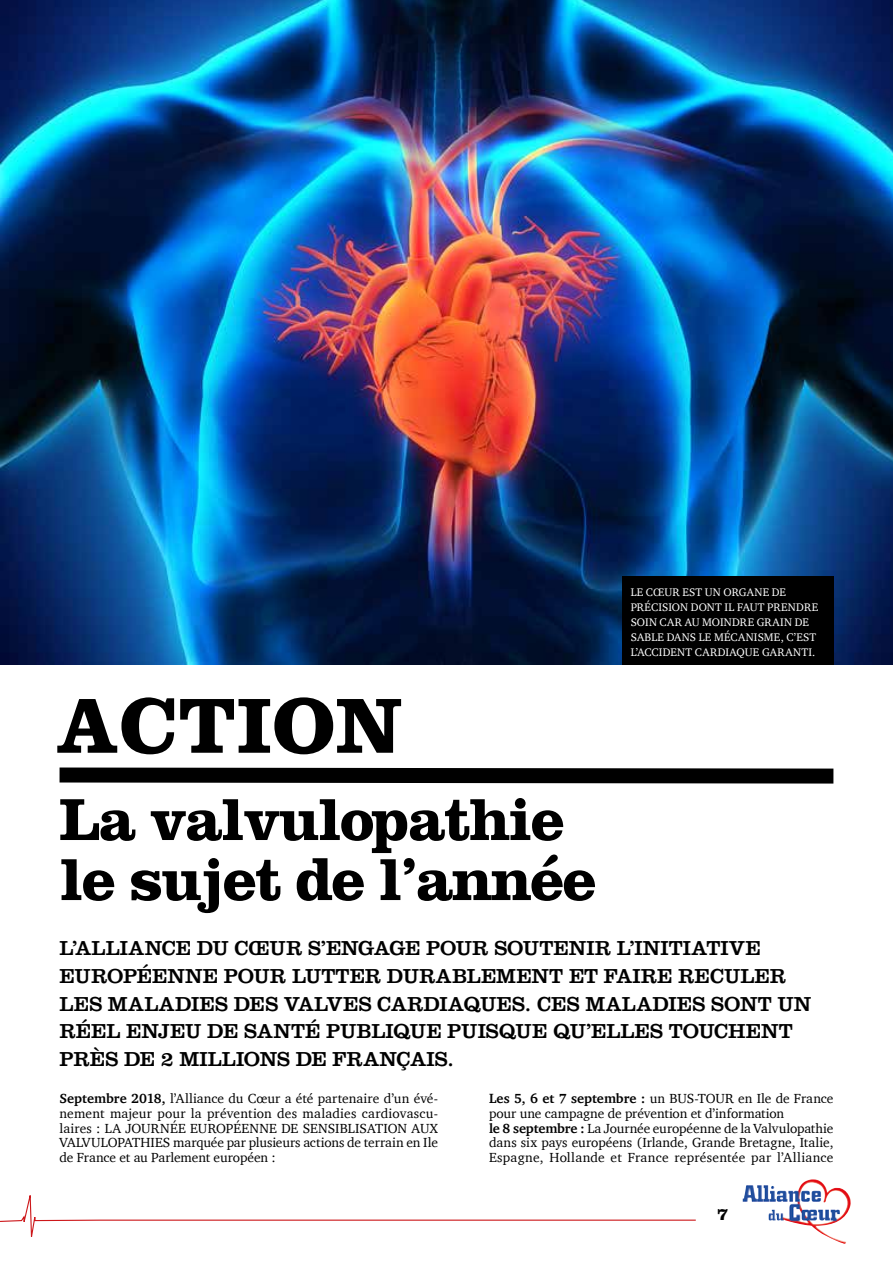
<style>
.page{position:relative;width:893px;height:1263px;background:#fff}
.page>*{position:absolute;margin:0;border:0;box-sizing:border-box;transform-origin:0 0}
.t1{font:700 81px "Clarendon";color:#000}
.t2{font:700 61.5px/60px "Clarendon";letter-spacing:-.03em;color:#000}
.t3{font:21px/27.8px "Clarendon";letter-spacing:.005em;color:#000}
.t4{font:700 18px "Clarendon";color:#000}
.t5{font:13.5px/14.5px "Charter";color:#000;text-align:justify}
.t6{font:11.25px/15px "Charter";letter-spacing:.015em;color:#fff}
.s1{font-weight:700}
</style>
<div class="page">
<img style="left:776px;top:1179px;width:75px;height:65px">
<svg style="left:59px;top:767px;width:775px;height:17px;background:#1e1e1e"></svg>
<img style="left:0;top:0;width:893px;height:665px">
<svg style="left:0;top:1195px;width:696px;height:42px"></svg>
<div style="left:622px;top:577px;width:211px;height:88px;background:#000"></div>
<h1 class="t1" style="left:56px;top:677px;width:348px">ACTION</h1>
<h2 class="t2" style="left:60px;top:788px;width:538px">La valvulopathie le sujet de l’année</h2>
<p class="t6" style="left:631px;top:585px;width:189px">LE CŒUR EST UN ORGANE DE<br>PRÉCISION DONT IL FAUT PRENDRE<br>SOIN CAR AU MOINDRE GRAIN DE<br>SABLE DANS LE MÉCANISME, C’EST<br>L’ACCIDENT CARDIAQUE GARANTI.</p>
<p class="t3" style="left:60px;top:934px;width:753px">L’ALLIANCE DU CŒUR S’ENGAGE POUR SOUTENIR L’INITIATIVE EUROPÉENNE POUR LUTTER DURABLEMENT ET FAIRE RECULER LES MALADIES DES VALVES CARDIAQUES. CES MALADIES SONT UN RÉEL ENJEU DE SANTÉ PUBLIQUE PUISQUE QU’ELLES TOUCHENT PRÈS DE 2 MILLIONS DE FRANÇAIS.</p>
<p class="t5" style="left:60px;top:1091px;width:380px"><span class="s1">Septembre 2018,</span> l’Alliance du Cœur a été partenaire d’un évé&shy;nement majeur pour la prévention des maladies cardiovascu&shy;laires : LA JOURNÉE EUROPÉENNE DE SENSIBLISATION AUX VALVULOPATHIES marquée par plusieurs actions de terrain en Ile de France et au Parlement européen :</p>
<p class="t5" style="left:489px;top:1091px;width:346px;text-align:left"><span class="s1">Les 5, 6 et 7 septembre :</span> un BUS-TOUR en Ile de France pour une campagne de prévention et d’information<br><span class="s1">le 8 septembre :</span> La Journée européenne de la Valvulopathie dans six pays européens (Irlande, Grande Bretagne, Italie, Espagne, Hollande et France représentée par l’Alliance</p>
<h3 class="t4" style="left:717px;top:1203px;width:12px">7</h3>
</div>
